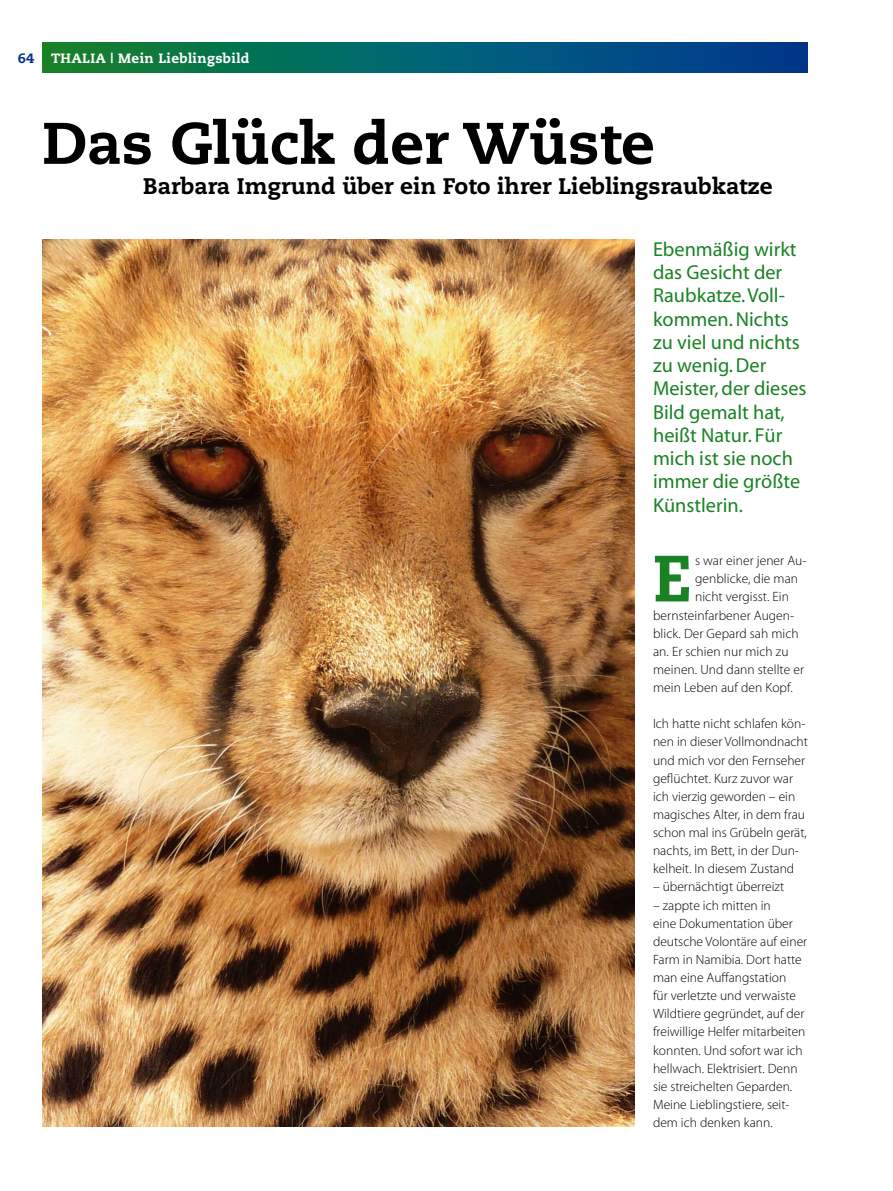
<style>
.page{position:relative;width:893px;height:1191px;background:#fff}
.page>*{position:absolute;margin:0;border:0;box-sizing:border-box;transform-origin:0 0}
.t1{font:800 65.25px "Caecilia";color:#1a8224}
.t2{font:800 58.5px "Caecilia";color:#000}
.t3{font:800 22.5px "Caecilia";color:#000}
.t4{font:20.25px/23.2px "Myriad";color:#1a8224}
.t5{font:300 13.5px/18.1px "Myriad Pro";color:#000}
.t6{font:800 13.5px "Caecilia";letter-spacing:.025em;color:#fff}
.t7{font:800 13.5px "Caecilia";color:#033286}
</style>
<div class="page">
<svg style="left:43px;top:43px;width:765px;height:29px;background:#036068"></svg>
<img style="left:43px;top:239px;width:591px;height:888px">
<p class="t7" style="left:18px;top:50px;width:18px">64</p>
<p class="t6" style="left:51px;top:50px;width:200px">THALIA | Mein Lieblingsbild</p>
<h2 class="t2" style="left:43px;top:107px;width:614px">Das Glück der Wüste</h2>
<h3 class="t3" style="left:143px;top:172px;width:631px">Barbara Imgrund über ein Foto ihrer Lieblingsraubkatze</h3>
<h3 class="t4" style="left:653px;top:238px;width:155px">Ebenmäßig wirkt das Gesicht der<br>Raubkatze. Voll&shy;kommen. Nichts zu viel und nichts zu wenig. Der<br>Meister, der dieses<br>Bild gemalt hat, heißt Natur. Für mich ist sie noch immer die größte<br>Künstlerin.</h3>
<h1 class="t1" style="left:653px;top:538px;width:40px">E</h1>
<p class="t5" style="left:695px;top:552px;width:113px">s war einer jener Au-</p>
<p class="t5" style="left:695px;top:570px;width:105px">genblicke, die man</p>
<p class="t5" style="left:695px;top:588px;width:96px">nicht vergisst. Ein</p>
<p class="t5" style="left:653px;top:606px;width:143px">bernsteinfarbener Augen-</p>
<p class="t5" style="left:653px;top:624px;width:147px">blick. Der Gepard sah mich</p>
<p class="t5" style="left:653px;top:642px;width:137px">an. Er schien nur mich zu</p>
<p class="t5" style="left:653px;top:660px;width:152px">meinen. Und dann stellte er</p>
<p class="t5" style="left:653px;top:679px;width:141px">mein Leben auf den Kopf.</p>
<p class="t5" style="left:653px;top:715px;width:156px">Ich hatte nicht schlafen kön&shy;nen in dieser Vollmondnacht und mich vor den Fernseher geflüchtet. Kurz zuvor war ich vierzig geworden – ein magisches Alter, in dem frau schon mal ins Grübeln gerät, nachts, im Bett, in der Dun&shy;kelheit. In diesem Zustand</p>
<p class="t5" style="left:653px;top:878px;width:133px">– übernächtigt überreizt</p>
<p class="t5" style="left:653px;top:896px;width:156px">– zappte ich mitten in<br>eine Dokumentation über deutsche Volontäre auf einer<br>Farm in Namibia. Dort hatte man eine Auffangstation<br>für verletzte und verwaiste<br>Wildtiere gegründet, auf der freiwillige Helfer mitarbeiten konnten. Und sofort war ich hellwach. Elektrisiert. Denn sie streichelten Geparden.<br>Meine Lieblingstiere, seit&shy;dem ich denken kann.</p>
</div>
